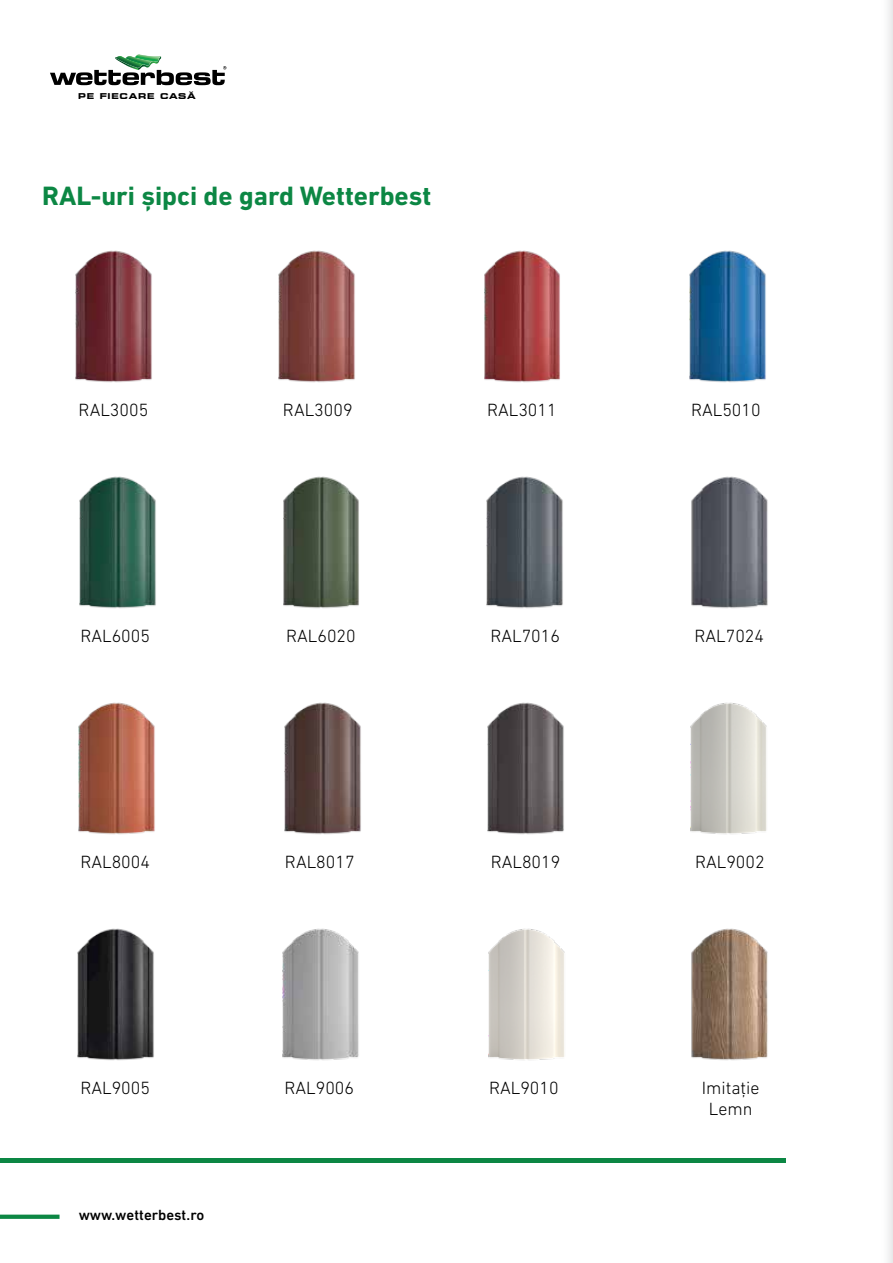
<style>
.page{position:relative;width:893px;height:1263px;background:#fff}
.page>*{position:absolute;margin:0;border:0;box-sizing:border-box;transform-origin:0 0}
.t1{font:700 27px "DIN Next LT Pro";color:#0c8744}
.t2{font:300 18px/21px "DIN Next LT Pro";color:#000;text-align:center}
.t3{font:500 15px "DIN Next LT Pro";color:#000}
.t4{font:700 expanded 7.95px "Square 721 BT";letter-spacing:.1em;color:#000}
.s1{font-size:10.65px}
</style>
<div class="page">
<div style="left:0;top:1214px;width:60px;height:5px;background:#0c8744"></div>
<svg style="left:50px;top:54px;width:176px;height:31px"></svg>
<hr style="left:0;top:1159px;width:785px;height:4px;background:#0c8744">
<img style="left:283px;top:476px;width:76px;height:133px">
<img style="left:689px;top:250px;width:77px;height:133px">
<img style="left:484px;top:250px;width:76px;height:133px">
<img style="left:278px;top:250px;width:77px;height:133px">
<img style="left:691px;top:476px;width:77px;height:133px">
<img style="left:284px;top:702px;width:77px;height:133px">
<img style="left:486px;top:476px;width:77px;height:133px">
<img style="left:487px;top:702px;width:77px;height:133px">
<img style="left:690px;top:702px;width:77px;height:132px">
<img style="left:282px;top:928px;width:77px;height:132px">
<img style="left:79px;top:476px;width:77px;height:133px">
<img style="left:75px;top:250px;width:77px;height:133px">
<img style="left:78px;top:702px;width:77px;height:133px">
<img style="left:77px;top:928px;width:77px;height:133px">
<img style="left:691px;top:928px;width:77px;height:133px">
<img style="left:488px;top:928px;width:77px;height:132px">
<div style="left:888px;top:0;width:5px;height:1263px;background:#eeeeef"></div>
<p class="t4" style="left:78px;top:91px;width:119px">PE FIECARE CASA<span class="s1">˘</span></p>
<h1 class="t1" style="left:42px;top:180px;width:391px">RAL-uri șipci de gard Wetterbest</h1>
<p class="t2" style="left:79px;top:399px;width:71px">RAL3005</p>
<p class="t2" style="left:283px;top:399px;width:71px">RAL3009</p>
<p class="t2" style="left:487px;top:399px;width:71px">RAL3011</p>
<p class="t2" style="left:691px;top:399px;width:71px">RAL5010</p>
<p class="t2" style="left:80px;top:625px;width:71px">RAL6005</p>
<p class="t2" style="left:286px;top:625px;width:71px">RAL6020</p>
<p class="t2" style="left:490px;top:625px;width:71px">RAL7016</p>
<p class="t2" style="left:694px;top:625px;width:71px">RAL7024</p>
<p class="t2" style="left:80px;top:851px;width:71px">RAL8004</p>
<p class="t2" style="left:285px;top:851px;width:71px">RAL8017</p>
<p class="t2" style="left:491px;top:851px;width:71px">RAL8019</p>
<p class="t2" style="left:695px;top:851px;width:71px">RAL9002</p>
<p class="t2" style="left:80px;top:1077px;width:71px">RAL9005</p>
<p class="t2" style="left:702px;top:1077px;width:59px">Imitație<br>Lemn</p>
<p class="t2" style="left:284px;top:1077px;width:71px">RAL9006</p>
<p class="t2" style="left:489px;top:1077px;width:71px">RAL9010</p>
<p class="t3" style="left:79px;top:1206px;width:127px">www.wetterbest.ro</p>
</div>
